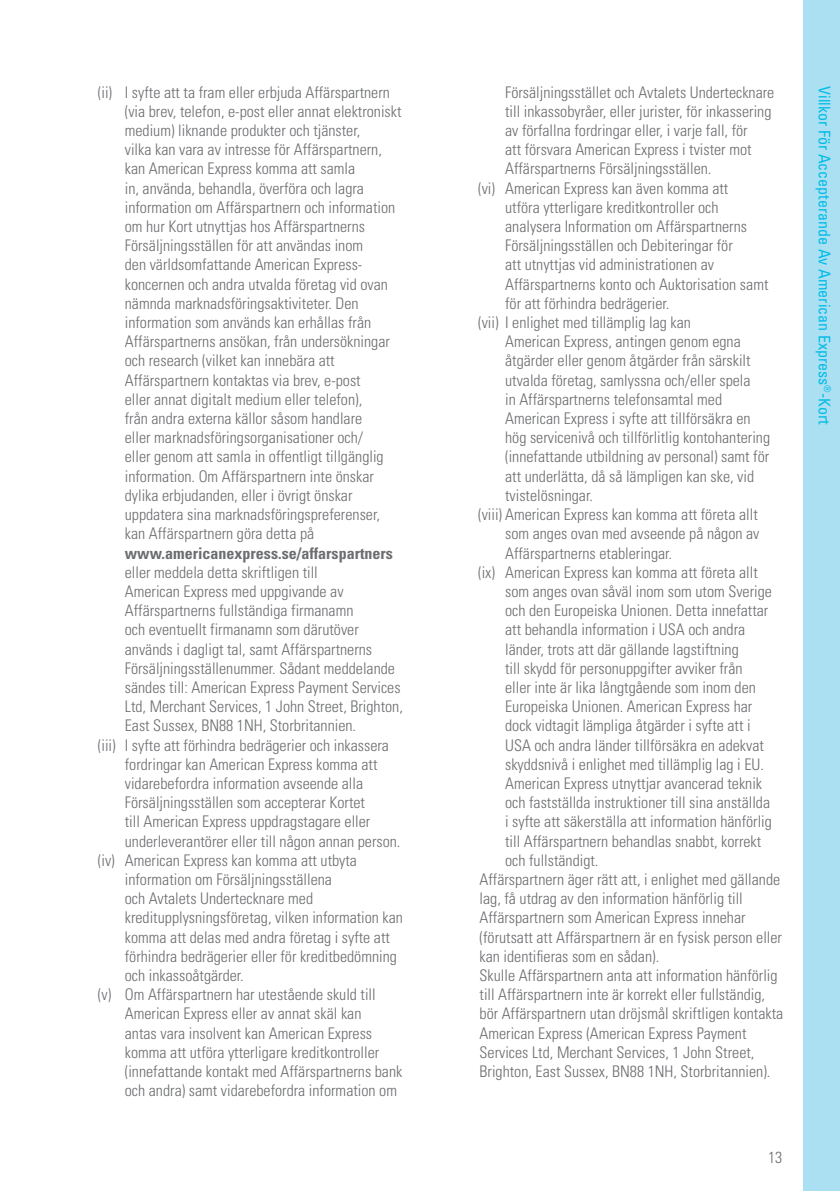
<style>
.page{position:relative;width:840px;height:1191px;background:#fff}
.page>*{position:absolute;margin:0;border:0;box-sizing:border-box;transform-origin:0 0}
.t1{font:300 condensed 16px/19.2px "Univers";color:#6c6d70}
.t2{font:condensed 16px "Univers";color:#02bce5}
.t3{font:700 condensed 16px "Univers";color:#6c6d70}
</style>
<div class="page">
<div style="left:803px;top:0;width:36px;height:1191px;background:#abe0f3"></div>
<p class="t1" style="left:125px;top:82px;width:278px;text-indent:-27px">(ii) I syfte att ta fram eller erbjuda Affärspartnern (via brev, telefon, e-post eller annat elektroniskt medium) liknande produkter och tjänster,<br>vilka kan vara av intresse för Affärspartnern, kan American Express komma att samla<br>in, använda, behandla, överföra och lagra information om Affärspartnern och information om hur Kort utnyttjas hos Affärspartnerns Försäljningsställen för att användas inom<br>den världsomfattande American Express&shy;koncernen och andra utvalda företag vid ovan nämnda marknadsföringsaktiviteter. Den information som används kan erhållas från Affärspartnerns ansökan, från undersökningar och research (vilket kan innebära att Affärspartnern kontaktas via brev, e-post<br>eller annat digitalt medium eller telefon),<br>från andra externa källor såsom handlare<br>eller marknadsföringsorganisationer och/<br>eller genom att samla in offentligt tillgänglig information. Om Affärspartnern inte önskar dylika erbjudanden, eller i övrigt önskar uppdatera sina marknadsföringspreferenser, kan Affärspartnern göra detta på</p>
<p class="t3" style="left:125px;top:543px;width:269px">www.americanexpress.se/affarspartners</p>
<p class="t1" style="left:125px;top:562px;width:194px">eller meddela detta skriftligen till</p>
<p class="t1" style="left:125px;top:581px;width:220px">American Express med uppgivande av</p>
<p class="t1" style="left:125px;top:600px;width:230px">Affärspartnerns fullständiga firmanamn</p>
<p class="t1" style="left:125px;top:620px;width:235px">och eventuellt firmanamn som därutöver</p>
<p class="t1" style="left:125px;top:639px;width:249px">används i dagligt tal, samt Affärspartnerns</p>
<p class="t1" style="left:125px;top:658px;width:271px">Försäljningsställenummer. Sådant meddelande</p>
<p class="t1" style="left:125px;top:677px;width:277px">sändes till: American Express Payment Services</p>
<p class="t1" style="left:125px;top:696px;width:279px">Ltd, Merchant Services, 1 John Street, Brighton,</p>
<p class="t1" style="left:125px;top:716px;width:233px">East Sussex, BN88 1NH, Storbritannien.</p>
<p class="t1" style="left:98px;top:735px;width:292px">(iii) I syfte att förhindra bedrägerier och inkassera</p>
<p class="t1" style="left:125px;top:754px;width:254px">fordringar kan American Express komma att</p>
<p class="t1" style="left:125px;top:773px;width:240px">vidarebefordra information avseende alla</p>
<p class="t1" style="left:125px;top:792px;width:241px">Försäljningsställen som accepterar Kortet</p>
<p class="t1" style="left:125px;top:812px;width:247px">till American Express uppdragstagare eller</p>
<p class="t1" style="left:125px;top:831px;width:277px">underleverantörer eller till någon annan person.</p>
<p class="t1" style="left:98px;top:850px;width:260px">(iv) American Express kan komma att utbyta</p>
<p class="t1" style="left:125px;top:869px;width:209px">information om Försäljningsställena</p>
<p class="t1" style="left:125px;top:888px;width:190px">och Avtalets Undertecknare med</p>
<p class="t1" style="left:125px;top:908px;width:279px">kreditupplysningsföretag, vilken information kan</p>
<p class="t1" style="left:125px;top:927px;width:266px">komma att delas med andra företag i syfte att</p>
<p class="t1" style="left:125px;top:946px;width:273px">förhindra bedrägerier eller för kreditbedömning</p>
<p class="t1" style="left:125px;top:965px;width:120px">och inkassoåtgärder.</p>
<p class="t1" style="left:98px;top:984px;width:279px">(v) Om Affärspartnern har utestående skuld till</p>
<p class="t1" style="left:125px;top:1004px;width:238px">American Express eller av annat skäl kan</p>
<p class="t1" style="left:125px;top:1023px;width:249px">antas vara insolvent kan American Express</p>
<p class="t1" style="left:125px;top:1042px;width:256px">komma att utföra ytterligare kreditkontroller</p>
<p class="t1" style="left:125px;top:1061px;width:279px">(innefattande kontakt med Affärspartnerns bank</p>
<p class="t1" style="left:125px;top:1080px;width:273px">och andra) samt vidarebefordra information om</p>
<p class="t1" style="left:505px;top:82px;width:270px">Försäljningsstället och Avtalets Undertecknare</p>
<p class="t1" style="left:505px;top:101px;width:268px">till inkassobyråer, eller jurister, för inkassering</p>
<p class="t1" style="left:505px;top:120px;width:244px">av förfallna fordringar eller, i varje fall, för</p>
<p class="t1" style="left:505px;top:140px;width:248px">att försvara American Express i tvister mot</p>
<p class="t1" style="left:505px;top:159px;width:208px">Affärspartnerns Försäljningsställen.</p>
<p class="t1" style="left:478px;top:178px;width:251px">(vi) American Express kan även komma att</p>
<p class="t1" style="left:505px;top:197px;width:215px">utföra ytterligare kreditkontroller och</p>
<p class="t1" style="left:505px;top:216px;width:243px">analysera Information om Affärspartnerns</p>
<p class="t1" style="left:505px;top:236px;width:229px">Försäljningsställen och Debiteringar för</p>
<p class="t1" style="left:505px;top:255px;width:210px">att utnyttjas vid administrationen av</p>
<p class="t1" style="left:505px;top:274px;width:265px">Affärspartnerns konto och Auktorisation samt</p>
<p class="t1" style="left:505px;top:293px;width:166px">för att förhindra bedrägerier.</p>
<p class="t1" style="left:478px;top:312px;width:214px">(vii) I enlighet med tillämplig lag kan</p>
<p class="t1" style="left:505px;top:332px;width:237px">American Express, antingen genom egna</p>
<p class="t1" style="left:505px;top:351px;width:247px">åtgärder eller genom åtgärder från särskilt</p>
<p class="t1" style="left:505px;top:370px;width:247px">utvalda företag, samlyssna och/eller spela</p>
<p class="t1" style="left:505px;top:389px;width:218px">in Affärspartnerns telefonsamtal med</p>
<p class="t1" style="left:505px;top:408px;width:247px">American Express i syfte att tillförsäkra en</p>
<p class="t1" style="left:505px;top:428px;width:266px">hög servicenivå och tillförlitlig kontohantering</p>
<p class="t1" style="left:505px;top:447px;width:265px">(innefattande utbildning av personal) samt för</p>
<p class="t1" style="left:505px;top:466px;width:250px">att underlätta, då så lämpligen kan ske, vid</p>
<p class="t1" style="left:505px;top:485px;width:89px">tvistelösningar.</p>
<p class="t1" style="left:478px;top:504px;width:281px">(viii) American Express kan komma att företa allt</p>
<p class="t1" style="left:505px;top:524px;width:256px">som anges ovan med avseende på någon av</p>
<p class="t1" style="left:505px;top:543px;width:168px">Affärspartnerns etableringar.</p>
<p class="t1" style="left:478px;top:562px;width:281px">(ix) American Express kan komma att företa allt</p>
<p class="t1" style="left:505px;top:581px;width:268px">som anges ovan såväl inom som utom Sverige</p>
<p class="t1" style="left:505px;top:600px;width:264px">och den Europeiska Unionen. Detta innefattar</p>
<p class="t1" style="left:505px;top:620px;width:241px">att behandla information i USA och andra</p>
<p class="t1" style="left:505px;top:639px;width:235px">länder, trots att där gällande lagstiftning</p>
<p class="t1" style="left:505px;top:658px;width:239px">till skydd för personuppgifter avviker från</p>
<p class="t1" style="left:505px;top:677px;width:252px">eller inte är lika långtgående som inom den</p>
<p class="t1" style="left:505px;top:696px;width:248px">Europeiska Unionen. American Express har</p>
<p class="t1" style="left:505px;top:716px;width:247px">dock vidtagit lämpliga åtgärder i syfte att i</p>
<p class="t1" style="left:505px;top:735px;width:260px">USA och andra länder tillförsäkra en adekvat</p>
<p class="t1" style="left:505px;top:754px;width:260px">skyddsnivå i enlighet med tillämplig lag i EU.</p>
<p class="t1" style="left:505px;top:773px;width:258px">American Express utnyttjar avancerad teknik</p>
<p class="t1" style="left:505px;top:792px;width:266px">och fastställda instruktioner till sina anställda</p>
<p class="t1" style="left:505px;top:812px;width:268px">i syfte att säkerställa att information hänförlig</p>
<p class="t1" style="left:505px;top:831px;width:257px">till Affärspartnern behandlas snabbt, korrekt</p>
<p class="t1" style="left:505px;top:850px;width:95px">och fullständigt.</p>
<p class="t1" style="left:479px;top:869px;width:302px">Affärspartnern äger rätt att, i enlighet med gällande</p>
<p class="t1" style="left:479px;top:888px;width:264px">lag, få utdrag av den information hänförlig till</p>
<p class="t1" style="left:479px;top:908px;width:267px">Affärspartnern som American Express innehar</p>
<p class="t1" style="left:479px;top:927px;width:304px">(förutsatt att Affärspartnern är en fysisk person eller</p>
<p class="t1" style="left:479px;top:946px;width:181px">kan identifieras som en sådan).</p>
<p class="t1" style="left:479px;top:965px;width:299px">Skulle Affärspartnern anta att information hänförlig</p>
<p class="t1" style="left:479px;top:984px;width:287px">till Affärspartnern inte är korrekt eller fullständig,</p>
<p class="t1" style="left:479px;top:1004px;width:305px">bör Affärspartnern utan dröjsmål skriftligen kontakta</p>
<p class="t1" style="left:479px;top:1023px;width:268px">American Express (American Express Payment</p>
<p class="t1" style="left:479px;top:1042px;width:276px">Services Ltd, Merchant Services, 1 John Street,</p>
<p class="t1" style="left:479px;top:1061px;width:292px">Brighton, East Sussex, BN88 1NH, Storbritannien).</p>
<p class="t1" style="left:767px;top:1147px;width:16px">13</p>
<p class="t2" style="left:834px;top:86px;width:340px;rotate:90deg">Villkor För Accepterande Av American Express<sup>®</sup>-Kort</p>
</div>
